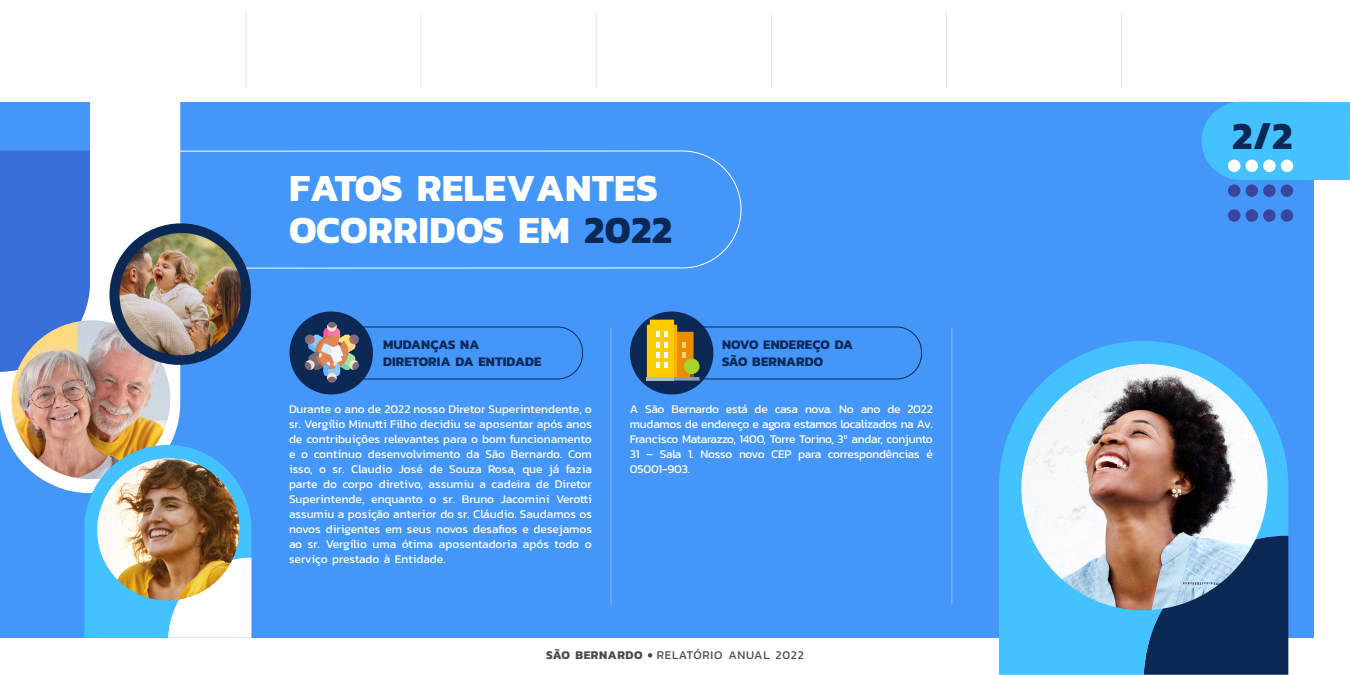
<style>
.page{position:relative;width:1350px;height:675px;background:#fff}
.page>*{position:absolute;margin:0;border:0;box-sizing:border-box;transform-origin:0 0}
.t1{font:700 39px/42px "Kanit";letter-spacing:.01em;color:#fff}
.t2{font:700 39px "Kanit";color:#0c2956}
.t3{font:700 13.3px/16.6px "Kanit";letter-spacing:.01em;color:#0c2956}
.t4{font:12px/15px "Kanit";letter-spacing:-.02em;color:#fff;text-align:justify}
.t5{font:12px "Kanit";letter-spacing:.06em;color:#474b54}
.s1{color:#0c2956}
.s2{font-weight:700}
</style>
<div class="page">
<svg style="left:648px;top:653px;width:4px;height:5px"></svg>
<div style="left:0;top:102px;width:1313px;height:536px;background:#4496f9"></div>
<hr style="left:610px;top:328px;width:1px;height:276px;background:#fff">
<hr style="left:951px;top:328px;width:1px;height:276px;background:#fff">
<div style="left:290px;top:312px;width:83px;height:82px;background:#0c2956;border-radius:50%"></div>
<div style="left:630px;top:312px;width:83px;height:82px;background:#0c2956;border-radius:50%"></div>
<svg style="left:0;top:102px;width:180px;height:391px;fill:#fff"></svg>
<svg style="left:90px;top:150px;width:652px;height:119px"></svg>
<div style="left:325px;top:326px;width:258px;height:54px;border:1px solid #0c2956;border-radius:25px"></div>
<div style="left:664px;top:326px;width:258px;height:54px;border:1px solid #0c2956;border-radius:25px"></div>
<svg style="left:1202px;top:102px;width:148px;height:78px"></svg>
<div style="left:1228px;top:160px;width:12px;height:12px;background:#fff;border-radius:50%"></div>
<div style="left:1246px;top:160px;width:12px;height:12px;background:#fff;border-radius:50%"></div>
<div style="left:1263px;top:160px;width:13px;height:12px;background:#fff;border-radius:50%"></div>
<div style="left:1281px;top:160px;width:12px;height:12px;background:#fff;border-radius:50%"></div>
<div style="left:1228px;top:184px;width:12px;height:13px;background:#38479c;border-radius:50%"></div>
<div style="left:1246px;top:184px;width:12px;height:13px;background:#38479c;border-radius:50%"></div>
<div style="left:1263px;top:184px;width:13px;height:13px;background:#38479c;border-radius:50%"></div>
<div style="left:1281px;top:184px;width:12px;height:13px;background:#38479c;border-radius:50%"></div>
<div style="left:1228px;top:209px;width:12px;height:13px;background:#38479c;border-radius:50%"></div>
<div style="left:1246px;top:209px;width:12px;height:13px;background:#38479c;border-radius:50%"></div>
<div style="left:1263px;top:209px;width:13px;height:13px;background:#38479c;border-radius:50%"></div>
<div style="left:1281px;top:209px;width:12px;height:13px;background:#38479c;border-radius:50%"></div>
<div style="left:327px;top:377px;width:9px;height:6px;background:#7a6d79;border-radius:50%"></div>
<svg style="left:304px;top:322px;width:55px;height:58px"></svg>
<svg style="left:647px;top:320px;width:52px;height:61px"></svg>
<hr style="left:647px;top:377px;width:27px;height:4px;background:#aab8c7">
<div style="left:0;top:150px;width:90px;height:222px;background:#386ed8"></div>
<img style="left:10px;top:320px;width:162px;height:160px">
<svg style="left:102px;top:216px;width:156px;height:156px"></svg>
<img style="left:118px;top:233px;width:125px;height:123px">
<svg style="left:84px;top:445px;width:167px;height:193px"></svg>
<img style="left:96px;top:458px;width:145px;height:144px">
<svg style="left:999px;top:341px;width:289px;height:334px;fill:#44c1ff"></svg>
<img style="left:1020px;top:364px;width:249px;height:247px">
<hr style="left:245px;top:12px;width:1px;height:76px;background:#e5e5e5">
<hr style="left:421px;top:12px;width:1px;height:76px;background:#e5e5e5">
<hr style="left:596px;top:12px;width:1px;height:76px;background:#e5e5e5">
<hr style="left:946px;top:12px;width:1px;height:76px;background:#e5e5e5">
<hr style="left:1121px;top:12px;width:1px;height:76px;background:#e5e5e5">
<hr style="left:771px;top:12px;width:1px;height:76px;background:#e5e5e5">
<h1 class="t1" style="left:289px;top:166px;width:385px">FATOS RELEVANTES<br>OCORRIDOS EM <span class="s1">2022</span></h1>
<p class="t3" style="left:383px;top:336px;width:160px">MUDANÇAS NA<br>DIRETORIA DA ENTIDADE</p>
<p class="t3" style="left:722px;top:336px;width:133px">NOVO ENDEREÇO DA<br>SÃO BERNARDO</p>
<p class="t4" style="left:630px;top:401px;width:304px">A São Bernardo está de casa nova. No ano de 2022 mudamos de endereço e agora estamos localizados na Av.<br>Francisco Matarazzo, 1400, Torre Torino, 3º andar, conjunto 31 – Sala 1. Nosso novo CEP para correspondências é 05001-903.</p>
<p class="t4" style="left:289px;top:401px;width:304px">Durante o ano de 2022 nosso Diretor Superintendente, o sr. Vergílio Minutti Filho decidiu se aposentar após anos de contribuições relevantes para o bom funcionamento e o contínuo desenvolvimento da São Bernardo. Com isso, o sr. Claudio José de Souza Rosa, que já fazia parte do corpo diretivo, assumiu a cadeira de Diretor Superintende, enquanto o sr. Bruno Jacomini Verotti assumiu a posição anterior do sr. Cláudio. Saudamos os novos dirigentes em seus novos desafios e desejamos ao sr. Vergílio uma ótima aposentadoria após todo o serviço prestado à Entidade.</p>
<p class="t5" style="left:546px;top:646px;width:259px"><span class="s2">SÃO BERNARDO</span> RELATÓRIO ANUAL 2022</p>
<h1 class="t2" style="left:1232px;top:105px;width:62px">2/2</h1>
</div>
